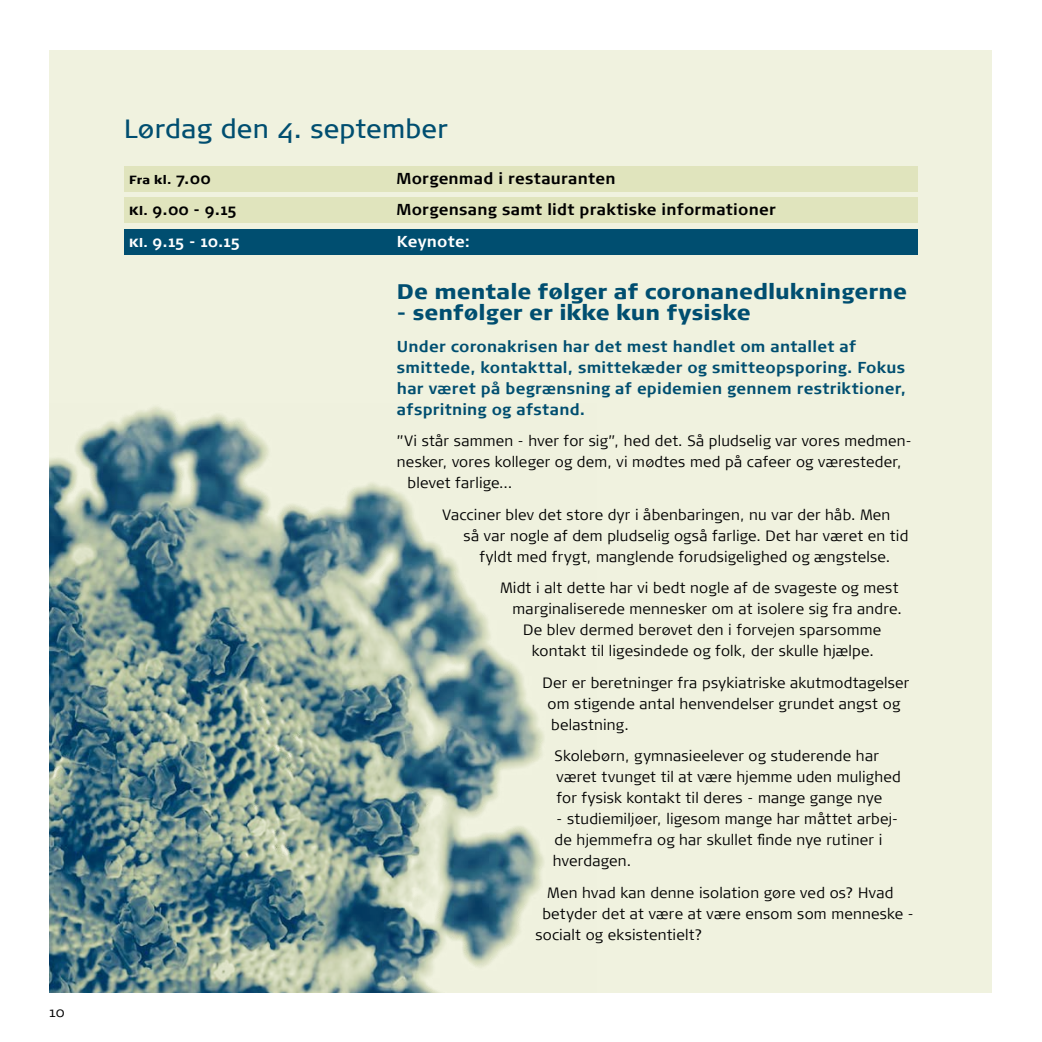
<style>
.page{position:relative;width:1042px;height:1042px;background:#fff}
.page>*{position:absolute;margin:0;border:0;box-sizing:border-box;transform-origin:0 0}
.Date{font:26.25px "Signa Normal";letter-spacing:.01em;color:#004e70}
.t1{font:900 21px "Signa Normal";color:#004e70}
.Title_sub{font:700 15.75px/21px "Signa Normal";letter-spacing:.015em;color:#004e70}
.Time{font:700 15.75px "Signa Normal";letter-spacing:.015em;color:#000}
.Keynote_head{font:700 15.75px "Signa Normal";letter-spacing:.015em;color:#fff}
.Text_indent{font:300 14.88px/21px "Signa Normal";letter-spacing:.015em;color:#000}
.t2{font:300 14px "Signa Normal";color:#000}
.Time-2{font:900 11.9px "Signa Normal";color:#000}
.s1{font-weight:700;font-size:15.75px}
.s2{font-weight:900;font-size:11.9px}
</style>
<div class="page">
<div style="left:50px;top:50px;width:942px;height:942px;background:#f0f2df"></div>
<div style="left:124px;top:166px;width:794px;height:25px;background:#e0e4bd"></div>
<div style="left:124px;top:198px;width:794px;height:25px;background:#e0e4bd"></div>
<div style="left:124px;top:229px;width:794px;height:25px;background:#004e70"></div>
<img style="left:50px;top:407px;width:494px;height:585px">
<p class="t2" style="left:50px;top:1004px;width:16px">10</p>
<p class="Date" style="left:124px;top:114px;width:325px">Lørdag den 4. september</p>
<p class="Time-2" style="left:129px;top:172px;width:83px">Fra kl. <span class="s1">7.00</span></p>
<p class="Time" style="left:397px;top:169px;width:220px">Morgenmad i restauranten</p>
<p class="Time" style="left:129px;top:200px;width:109px"><span class="s2">Kl.</span> 9.00 - 9.15</p>
<p class="Time" style="left:397px;top:200px;width:380px">Morgensang samt lidt praktiske informationer</p>
<p class="Keynote_head" style="left:129px;top:232px;width:112px"><span class="s2">Kl.</span> 9.15 - 10.15</p>
<p class="Keynote_head" style="left:397px;top:232px;width:75px">Keynote:</p>
<p class="t1" style="left:397px;top:278px;width:511px">De mentale følger af coronanedlukningerne</p>
<p class="t1" style="left:397px;top:299px;width:355px">- senfølger er ikke kun fysiske</p>
<p class="Title_sub" style="left:397px;top:336px;width:510px">Under coronakrisen har det mest handlet om antallet af smittede, kontakttal, smittekæder og smitteopsporing. Fokus har været på begrænsning af epidemien gennem restriktioner, afspritning og afstand.</p>
<p class="Text_indent" style="left:397px;top:430px;width:516px">”Vi står sammen - hver for sig”, hed det. Så pludselig var vores medmen-</p>
<p class="Text_indent" style="left:397px;top:451px;width:506px">nesker, vores kolleger og dem, vi mødtes med på cafeer og væresteder,</p>
<p class="Text_indent" style="left:408px;top:472px;width:105px">blevet farlige…</p>
<p class="Text_indent" style="left:443px;top:504px;width:449px">Vacciner blev det store dyr i åbenbaringen, nu var der håb. Men</p>
<p class="Text_indent" style="left:464px;top:525px;width:446px">så var nogle af dem pludselig også farlige. Det har været en tid</p>
<p class="Text_indent" style="left:479px;top:546px;width:412px">fyldt med frygt, manglende forudsigelighed og ængstelse.</p>
<p class="Text_indent" style="left:500px;top:577px;width:400px">Midt i alt dette har vi bedt nogle af de svageste og mest</p>
<p class="Text_indent" style="left:513px;top:598px;width:391px">marginaliserede mennesker om at isolere sig fra andre.</p>
<p class="Text_indent" style="left:523px;top:619px;width:360px">De blev dermed berøvet den i forvejen sparsomme</p>
<p class="Text_indent" style="left:532px;top:640px;width:343px">kontakt til ligesindede og folk, der skulle hjælpe.</p>
<p class="Text_indent" style="left:548px;top:672px;width:363px;text-indent:-5px">Der er beretninger fra psykiatriske akutmodtagelser om stigende antal henvendelser grundet angst og belastning.</p>
<p class="Text_indent" style="left:555px;top:745px;width:348px">Skolebørn, gymnasieelever og studerende har været tvunget til at være hjemme uden mulighed for fysisk kontakt til deres - mange gange nye</p>
<p class="Text_indent" style="left:553px;top:808px;width:347px">- studiemiljøer, ligesom mange har måttet arbej&shy;de hjemmefra og har skullet finde nye rutiner i hverdagen.</p>
<p class="Text_indent" style="left:548px;top:882px;width:347px">Men hvad kan denne isolation gøre ved os? Hvad</p>
<p class="Text_indent" style="left:542px;top:903px;width:373px">betyder det at være at være ensom som menneske -</p>
<p class="Text_indent" style="left:535px;top:924px;width:168px">socialt og eksistentielt?</p>
</div>
